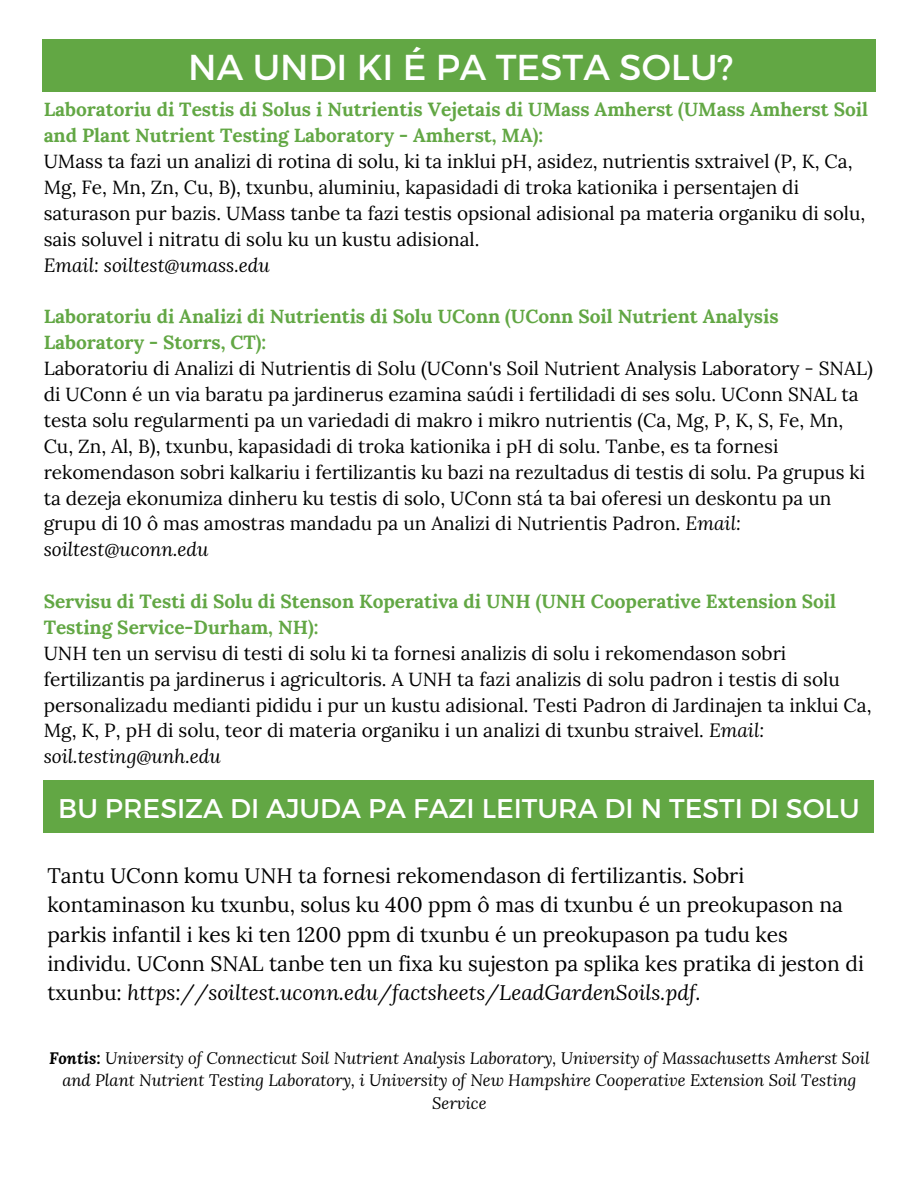
<style>
.page{position:relative;width:918px;height:1188px;background:#fff}
.page>*{position:absolute;margin:0;border:0;box-sizing:border-box;transform-origin:0 0}
.t1{font:36px "Montserrat";color:#fff}
.t2{font:27px "Montserrat";color:#fff}
.t3{font:21px/29.2px "Lora";color:#000}
.t4{font:19.05px/25.8px "Lora";color:#000}
.t5{font:700 19.05px/25.8px "Lora";color:#62a744}
.t6{font:italic 19.05px "Lora";color:#000}
.t7{font:italic 16.5px/22.5px "Lora";color:#000;text-align:center}
.s1{font-style:italic}
.s2{font-weight:700}
</style>
<div class="page">
<div style="left:43px;top:39px;width:833px;height:53px;background:#62a744"></div>
<div style="left:44px;top:780px;width:830px;height:53px;background:#62a744"></div>
<h1 class="t1" style="left:188px;top:44px;width:547px">NA UNDI KI É PA TESTA SOLU?</h1>
<p class="t5" style="left:44px;top:97px;width:826px">Laboratoriu di Testis di Solus i Nutrientis Vejetais di UMass Amherst (UMass Amherst Soil and Plant Nutrient Testing Laboratory - Amherst, MA):</p>
<p class="t4" style="left:44px;top:148px;width:823px">UMass ta fazi un analizi di rotina di solu, ki ta inklui pH, asidez, nutrientis sxtraivel (P, K, Ca, Mg, Fe, Mn, Zn, Cu, B), txunbu, aluminiu, kapasidadi di troka kationika i persentajen di saturason pur bazis. UMass tanbe ta fazi testis opsional adisional pa materia organiku di solu, sais soluvel i nitratu di solu ku un kustu adisional.</p>
<p class="t6" style="left:44px;top:252px;width:228px">Email: soiltest@umass.edu</p>
<p class="t5" style="left:44px;top:304px;width:736px">Laboratoriu di Analizi di Nutrientis di Solu UConn (UConn Soil Nutrient Analysis<br>Laboratory - Storrs, CT):</p>
<p class="t4" style="left:44px;top:355px;width:831px">Laboratoriu di Analizi di Nutrientis di Solu (UConn's Soil Nutrient Analysis Laboratory - SNAL) di UConn é un via baratu pa jardinerus ezamina saúdi i fertilidadi di ses solu. UConn SNAL ta testa solu regularmenti pa un variedadi di makro i mikro nutrientis (Ca, Mg, P, K, S, Fe, Mn, Cu, Zn, Al, B), txunbu, kapasidadi di troka kationika i pH di solu. Tanbe, es ta fornesi rekomendason sobri kalkariu i fertilizantis ku bazi na rezultadus di testis di solu. Pa grupus ki ta dezeja ekonumiza dinheru ku testis di solo, UConn stá ta bai oferesi un deskontu pa un grupu di 10 ô mas amostras mandadu pa un Analizi di Nutrientis Padron. <span class="s1">Email: soiltest@uconn.edu</span></p>
<p class="t5" style="left:44px;top:588px;width:794px">Servisu di Testi di Solu di Stenson Koperativa di UNH (UNH Cooperative Extension Soil<br>Testing Service-Durham, NH):</p>
<p class="t4" style="left:44px;top:640px;width:829px">UNH ten un servisu di testi di solu ki ta fornesi analizis di solu i rekomendason sobri fertilizantis pa jardinerus i agricultoris. A UNH ta fazi analizis di solu padron i testis di solu personalizadu medianti pididu i pur un kustu adisional. Testi Padron di Jardinajen ta inklui Ca, Mg, K, P, pH di solu, teor di materia organiku i un analizi di txunbu straivel. <span class="s1">Email: soil.testing@unh.edu</span></p>
<h2 class="t2" style="left:58px;top:790px;width:803px">BU PRESIZA DI AJUDA PA FAZI LEITURA DI N TESTI DI SOLU</h2>
<p class="t3" style="left:47px;top:861px;width:818px">Tantu UConn komu UNH ta fornesi rekomendason di fertilizantis. Sobri kontaminason ku txunbu, solus ku 400 ppm ô mas di txunbu é un preokupason na parkis infantil i kes ki ten 1200 ppm di txunbu é un preokupason pa tudu kes individu. UConn SNAL tanbe ten un fixa ku sujeston pa splika kes pratika di jeston di txunbu: <span class="s1">https://soiltest.uconn.edu/factsheets/LeadGardenSoils.pdf.</span></p>
<p class="t7" style="left:49px;top:1046px;width:822px"><span class="s2">Fontis:</span> University of Connecticut Soil Nutrient Analysis Laboratory, University of Massachusetts Amherst Soil and Plant Nutrient Testing Laboratory, i University of New Hampshire Cooperative Extension Soil Testing<br>Service</p>
</div>
